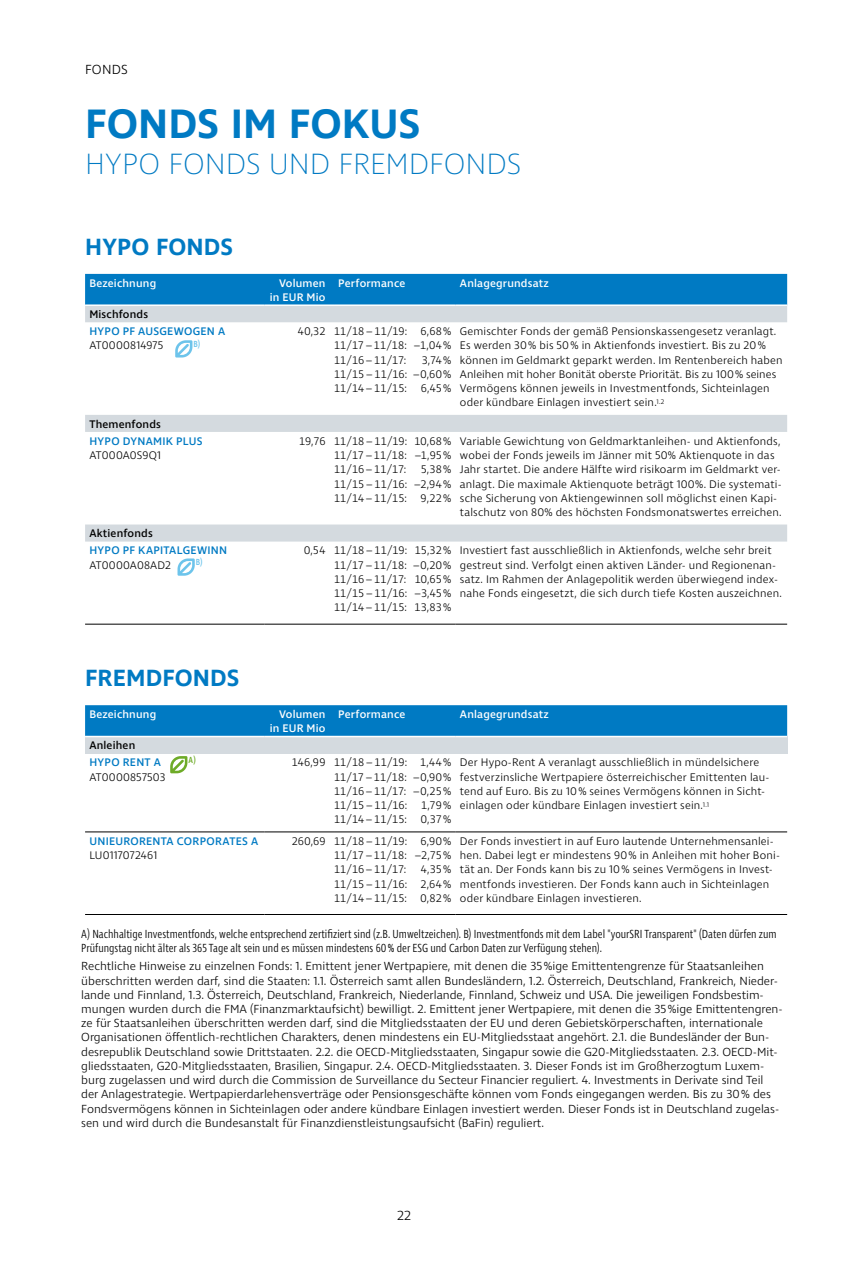
<style>
.page{position:relative;width:851px;height:1263px;background:#fff}
.page>*{position:absolute;margin:0;border:0;box-sizing:border-box;transform-origin:0 0}
.t1{font:600 42px "Ingra";color:#007ac3}
.t2{font:200 30px "Ingra";color:#007ac3}
.t3{font:600 24px "Ingra";letter-spacing:.005em;color:#007ac3}
.t4{font:300 13.5px "Ingra";letter-spacing:.02em;color:#000}
.t5{font:300 12px/14.2px "Ingra";color:#000}
.t6{font:300 12px/14.2px "Ingra Cd";color:#000}
.t7{font:300 11.25px/14.2px "Ingra";letter-spacing:.015em;color:#000;text-align:justify}
.t8{font:500 11.25px/14.2px "Ingra";letter-spacing:.015em;color:#fff;text-align:right}
.t9{font:500 11.25px "Ingra";letter-spacing:.025em;color:#007ac3}
.t10{font:500 11.25px "Ingra";letter-spacing:.015em;color:#000}
.t11{font:500 9px "Ingra Cd";color:#6dc4eb}
.t12{font:500 9px "Ingra Cd";color:#6eab28}
</style>
<div class="page">
<div style="left:85px;top:274px;width:702px;height:30px;background:#007ac3"></div>
<svg style="left:85px;top:306px;width:702px;height:236px"></svg>
<hr style="left:334px;top:624px;width:121px;height:1px;background:#000">
<hr style="left:85px;top:624px;width:179px;height:1px;background:#000">
<hr style="left:264px;top:624px;width:70px;height:1px;background:#000">
<hr style="left:455px;top:624px;width:332px;height:1px;background:#000">
<div style="left:85px;top:705px;width:702px;height:31px;background:#007ac3"></div>
<div style="left:85px;top:736px;width:702px;height:17px;background:#d4dadf"></div>
<hr style="left:85px;top:736px;width:179px;height:1px;background:#fff">
<hr style="left:264px;top:736px;width:70px;height:1px;background:#fff">
<hr style="left:334px;top:736px;width:121px;height:1px;background:#fff">
<hr style="left:455px;top:736px;width:332px;height:1px;background:#fff">
<hr style="left:85px;top:914px;width:179px;height:1px;background:#000">
<hr style="left:264px;top:914px;width:70px;height:1px;background:#000">
<hr style="left:334px;top:914px;width:121px;height:1px;background:#000">
<hr style="left:455px;top:914px;width:332px;height:1px;background:#000">
<hr style="left:85px;top:832px;width:179px;height:1px;background:#000">
<hr style="left:264px;top:832px;width:70px;height:1px;background:#000">
<hr style="left:334px;top:832px;width:121px;height:1px;background:#000">
<hr style="left:455px;top:832px;width:332px;height:1px;background:#000">
<svg style="left:175px;top:340px;width:17px;height:17px"></svg>
<svg style="left:177px;top:558px;width:18px;height:18px"></svg>
<svg style="left:170px;top:756px;width:17px;height:17px"></svg>
<p class="t4" style="left:85px;top:61px;width:44px">FONDS</p>
<h1 class="t1" style="left:85px;top:98px;width:336px">FONDS IM FOKUS</h1>
<h2 class="t2" style="left:85px;top:146px;width:437px">HYPO FONDS UND FREMDFONDS</h2>
<h3 class="t3" style="left:85px;top:232px;width:149px">HYPO FONDS</h3>
<p class="t8" style="left:89px;top:276px;width:68px">Bezeichnung</p>
<p class="t8" style="left:270px;top:276px;width:57px">Volumen in EUR Mio</p>
<p class="t8" style="left:338px;top:276px;width:69px">Performance</p>
<p class="t8" style="left:460px;top:276px;width:90px">Anlagegrundsatz</p>
<p class="t10" style="left:89px;top:307px;width:60px">Mischfonds</p>
<p class="t9" style="left:89px;top:324px;width:137px">HYPO PF AUSGEWOGEN A</p>
<p class="t7" style="left:89px;top:339px;width:75px">AT0000814975</p>
<p class="t7" style="left:334px;top:325px;width:119px;text-indent:-36px">40,32 11/18–11/19: 6,68% 11/17–11/18: –1,04% 11/16–11/17:</p>
<p class="t7" style="left:460px;top:325px;width:324px;text-align:left">Gemischter Fonds der gemäß Pensionskassengesetz veranlagt.<br>Es werden 30% bis 50% in Aktienfonds investiert. Bis zu 20% können im Geldmarkt geparkt werden. Im Rentenbereich haben Anleihen mit hoher Bonität oberste Priorität. Bis zu 100% seines Vermögens können jeweils in Investmentfonds, Sichteinlagen oder kündbare Einlagen investiert sein.<sup>1.2</sup></p>
<p class="t11" style="left:194px;top:338px;width:8px">B)</p>
<p class="t7" style="left:334px;top:353px;width:119px;text-indent:88px">3,74% 11/15–11/16: –0,60% 11/14–11/15: 6,45%</p>
<p class="t10" style="left:89px;top:417px;width:73px">Themenfonds</p>
<p class="t9" style="left:89px;top:434px;width:114px">HYPO DYNAMIK PLUS</p>
<p class="t7" style="left:89px;top:449px;width:73px">AT000A0S9Q1</p>
<p class="t10" style="left:89px;top:527px;width:65px">Aktienfonds</p>
<p class="t9" style="left:89px;top:544px;width:139px">HYPO PF KAPITALGEWINN</p>
<p class="t7" style="left:89px;top:558px;width:83px">AT0000A08AD2</p>
<p class="t11" style="left:196px;top:557px;width:8px">B)</p>
<h3 class="t3" style="left:85px;top:663px;width:155px">FREMDFONDS</h3>
<p class="t7" style="left:334px;top:434px;width:119px;text-indent:-35px">19,76 11/18–11/19: 10,68% 11/17–11/18: –1,95% 11/16–11/17:</p>
<p class="t7" style="left:334px;top:463px;width:119px;text-indent:87px">5,38% 11/15–11/16: –2,94% 11/14–11/15: 9,22%</p>
<p class="t7" style="left:460px;top:434px;width:323px;text-align:left">Variable Gewichtung von Geldmarktanleihen- und Aktienfonds, wobei der Fonds jeweils im Jänner mit 50% Aktienquote in das Jahr startet. Die andere Hälfte wird risikoarm im Geldmarkt ver&shy;anlagt. Die maximale Aktienquote beträgt 100%. Die systemati&shy;sche Sicherung von Aktiengewinnen soll möglichst einen Kapi&shy;talschutz von 80% des höchsten Fondsmonatswertes erreichen.</p>
<p class="t7" style="left:334px;top:544px;width:119px;text-indent:-30px">0,54 11/18–11/19: 15,32% 11/17–11/18: –0,20% 11/16–11/17: 10,65% 11/15–11/16: –3,45% 11/14–11/15: 13,83%</p>
<p class="t7" style="left:460px;top:544px;width:323px;text-align:left">Investiert fast ausschließlich in Aktienfonds, welche sehr breit gestreut sind. Verfolgt einen aktiven Länder- und Regionenan&shy;satz. Im Rahmen der Anlagepolitik werden überwiegend index&shy;nahe Fonds eingesetzt, die sich durch tiefe Kosten auszeichnen.</p>
<p class="t8" style="left:89px;top:708px;width:68px">Bezeichnung</p>
<p class="t8" style="left:270px;top:708px;width:57px">Volumen in EUR Mio</p>
<p class="t8" style="left:338px;top:708px;width:69px">Performance</p>
<p class="t8" style="left:460px;top:708px;width:90px">Anlagegrundsatz</p>
<p class="t10" style="left:89px;top:738px;width:47px">Anleihen</p>
<p class="t9" style="left:89px;top:756px;width:73px">HYPO RENT A</p>
<p class="t7" style="left:89px;top:770px;width:77px">AT0000857503</p>
<p class="t12" style="left:188px;top:754px;width:9px">A)</p>
<p class="t7" style="left:334px;top:756px;width:119px;text-indent:-42px">146,99 11/18–11/19: 1,44% 11/17–11/18: –0,90% 11/16–11/17: –0,25% 11/15–11/16: 1,79% 11/14–11/15: 0,37%</p>
<p class="t7" style="left:460px;top:756px;width:311px;text-align:left">Der Hypo-Rent A veranlagt ausschließlich in mündelsichere festverzinsliche Wertpapiere österreichischer Emittenten lau&shy;tend auf Euro. Bis zu 10% seines Vermögens können in Sicht&shy;einlagen oder kündbare Einlagen investiert sein.<sup>1.1</sup></p>
<p class="t7" style="left:334px;top:834px;width:119px;text-indent:-42px">260,69 11/18–11/19: 6,90% 11/17–11/18: –2,75% 11/16–11/17:</p>
<p class="t7" style="left:460px;top:834px;width:321px;text-align:left">Der Fonds investiert in auf Euro lautende Unternehmensanlei&shy;hen. Dabei legt er mindestens 90% in Anleihen mit hoher Boni&shy;tät an. Der Fonds kann bis zu 10% seines Vermögens in Invest&shy;mentfonds investieren. Der Fonds kann auch in Sichteinlagen oder kündbare Einlagen investieren.</p>
<p class="t6" style="left:81px;top:927px;width:697px">A) Nachhaltige Investmentfonds, welche entsprechend zertifiziert sind (z.B. Umweltzeichen). B) Investmentfonds mit dem Label "yourSRI Transparent" (Daten dürfen zum<br>Prüfungstag nicht älter als 365 Tage alt sein und es müssen mindestens 60% der ESG und Carbon Daten zur Verfügung stehen).</p>
<p class="t5" style="left:81px;top:960px;width:703px">Rechtliche Hinweise zu einzelnen Fonds: 1. Emittent jener Wertpapiere, mit denen die 35%ige Emittentengrenze für Staatsanleihen überschritten werden darf, sind die Staaten: 1.1. Österreich samt allen Bundesländern, 1.2. Österreich, Deutschland, Frankreich, Nieder&shy;lande und Finnland, 1.3. Österreich, Deutschland, Frankreich, Niederlande, Finnland, Schweiz und USA. Die jeweiligen Fondsbestim&shy;mungen wurden durch die FMA (Finanzmarktaufsicht) bewilligt. 2. Emittent jener Wertpapiere, mit denen die 35%ige Emittentengren&shy;ze für Staatsanleihen überschritten werden darf, sind die Mitgliedsstaaten der EU und deren Gebietskörperschaften, internationale Organisationen öffentlich-rechtlichen Charakters, denen mindestens ein EU-Mitgliedsstaat angehört. 2.1. die Bundesländer der Bun&shy;desrepublik Deutschland sowie Drittstaaten. 2.2. die OECD-Mitgliedsstaaten, Singapur sowie die G20-Mitgliedsstaaten. 2.3. OECD-Mit&shy;gliedsstaaten, G20-Mitgliedsstaaten, Brasilien, Singapur. 2.4. OECD-Mitgliedsstaaten. 3. Dieser Fonds ist im Großherzogtum Luxem&shy;burg zugelassen und wird durch die Commission de Surveillance du Secteur Financier reguliert. 4. Investments in Derivate sind Teil der Anlagestrategie. Wertpapierdarlehensverträge oder Pensionsgeschäfte können vom Fonds eingegangen werden. Bis zu 30% des Fondsvermögens können in Sichteinlagen oder andere kündbare Einlagen investiert werden. Dieser Fonds ist in Deutschland zugelas&shy;sen und wird durch die Bundesanstalt für Finanzdienstleistungsaufsicht (BaFin) reguliert.</p>
<p class="t9" style="left:89px;top:834px;width:170px">UNIEURORENTA CORPORATES A</p>
<p class="t7" style="left:89px;top:849px;width:69px">LU0117072461</p>
<p class="t7" style="left:334px;top:863px;width:119px;text-indent:87px">4,35% 11/15–11/16: 2,64% 11/14–11/15: 0,82%</p>
<p class="t4" style="left:397px;top:1207px;width:15px">22</p>
</div>
